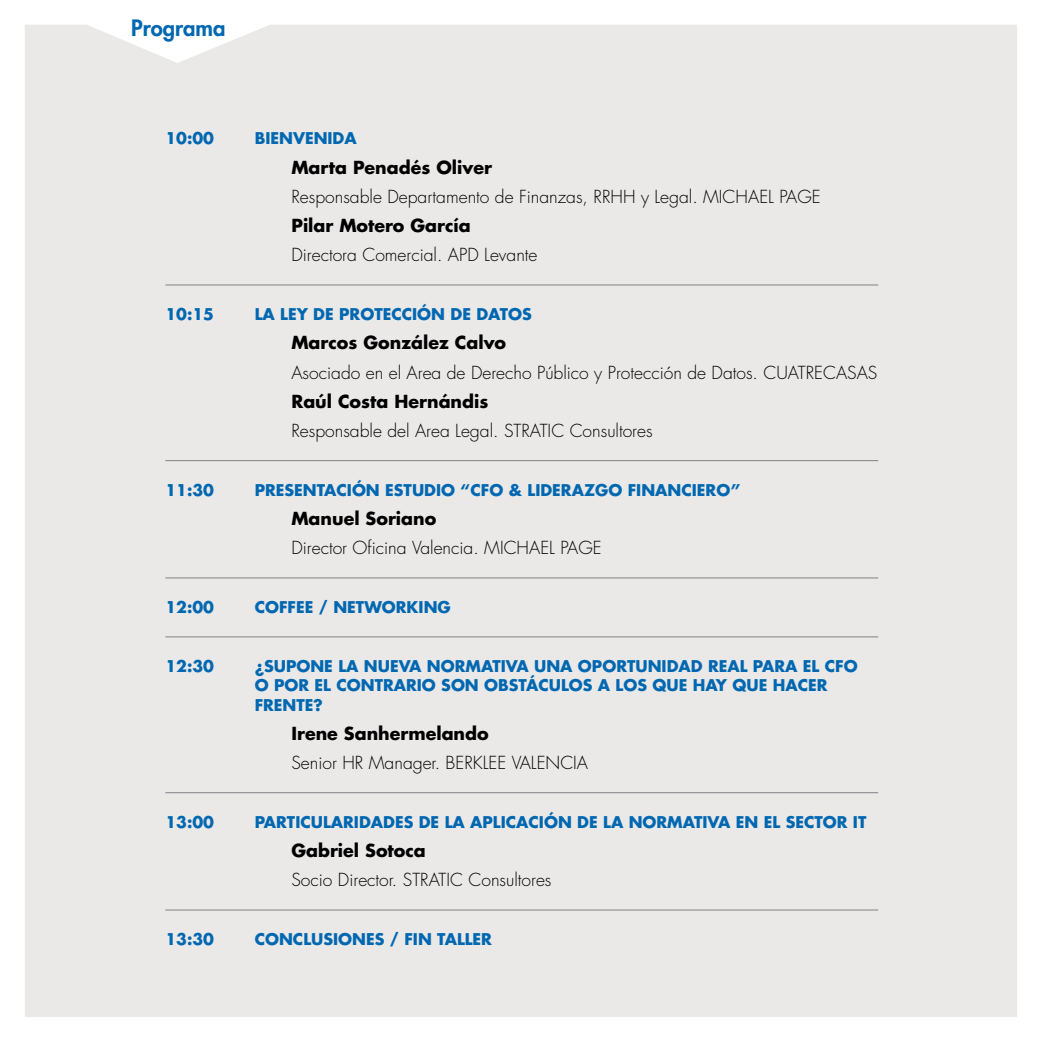
<style>
.page{position:relative;width:1042px;height:1042px;background:#fff}
.page>*{position:absolute;margin:0;border:0;box-sizing:border-box;transform-origin:0 0}
.t1{font:800 21.88px "Futura Std";color:#0067b1}
.t2{font:300 17.5px "Futura Std";color:#000}
.t3{font:700 17.5px "Futura Std";color:#000}
.t4{font:700 15.75px "Futura Std";color:#0067b1}
</style>
<div class="page">
<div style="left:25px;top:25px;width:992px;height:992px;background:#ebe9e8"></div>
<hr style="left:165px;top:284px;width:713px;height:1px;background:#808285">
<hr style="left:165px;top:460px;width:713px;height:1px;background:#808285">
<hr style="left:165px;top:577px;width:713px;height:1px;background:#808285">
<hr style="left:165px;top:636px;width:713px;height:1px;background:#808285">
<hr style="left:165px;top:792px;width:713px;height:1px;background:#808285">
<hr style="left:165px;top:909px;width:713px;height:1px;background:#808285">
<h1 class="t1" style="left:131px;top:14px;width:96px">Programa</h1>
<p class="t4" style="left:165px;top:128px;width:50px">10:00</p>
<p class="t4" style="left:255px;top:128px;width:62px">BIENVENIDA</p>
<p class="t3" style="left:291px;top:155px;width:202px">MARTA PENADÉS OLIVER</p>
<p class="t2" style="left:291px;top:186px;width:531px">Responsable Departamento de Finanzas, RRHH y Legal. MICHAEL PAGE</p>
<p class="t3" style="left:291px;top:214px;width:181px">PILAR MOTERO GARCÍA</p>
<p class="t2" style="left:291px;top:244px;width:248px">Directora Comercial. APD Levante</p>
<p class="t4" style="left:165px;top:304px;width:50px">10:15</p>
<p class="t4" style="left:255px;top:304px;width:106px">LA LEY DE PROTECCI</p>
<p class="t4" style="left:417px;top:304px;width:83px">ÓN DE DATOS</p>
<p class="t3" style="left:291px;top:331px;width:216px">MARCOS GONZÁLEZ CALVO</p>
<p class="t2" style="left:291px;top:361px;width:587px">Asociado en el Area de Derecho Público y Protección de Datos. CUATRECASAS</p>
<p class="t3" style="left:291px;top:389px;width:198px">RAÚL COSTA HERNÁNDIS</p>
<p class="t2" style="left:291px;top:420px;width:363px">Responsable del Area Legal. STRATIC Consultores</p>
<p class="t4" style="left:165px;top:479px;width:50px">11:30</p>
<p class="t4" style="left:255px;top:479px;width:21px">PRESENTACI</p>
<p class="t4" style="left:352px;top:479px;width:45px">ÓN ESTUDIO</p>
<p class="t4" style="left:460px;top:479px;width:281px">“CFO &amp; LIDERAZGO FINANCIERO”</p>
<p class="t3" style="left:291px;top:507px;width:146px">MANUEL SORIANO</p>
<p class="t2" style="left:291px;top:537px;width:312px">Director Oficina Valencia. MICHAEL PAGE</p>
<p class="t4" style="left:165px;top:597px;width:50px">12:00</p>
<p class="t4" style="left:255px;top:597px;width:21px">COFFEE</p>
<p class="t4" style="left:319px;top:597px;width:26px">/ NET</p>
<p class="t4" style="left:364px;top:597px;width:66px">WORKING</p>
<p class="t4" style="left:165px;top:656px;width:50px">12:30</p>
<p class="t4" style="left:255px;top:656px;width:32px">¿SUPONE</p>
<p class="t4" style="left:338px;top:656px;width:38px">LA NUE</p>
<p class="t4" style="left:399px;top:656px;width:41px">VA NORMATI</p>
<p class="t4" style="left:506px;top:656px;width:42px">VA UNA</p>
<p class="t4" style="left:578px;top:656px;width:13px">OPORTUNIDAD</p>
<p class="t4" style="left:708px;top:656px;width:11px">REAL</p>
<p class="t4" style="left:753px;top:656px;width:12px">PARA</p>
<p class="t4" style="left:803px;top:656px;width:56px">EL CFO</p>
<p class="t4" style="left:255px;top:675px;width:32px">O POR</p>
<p class="t4" style="left:315px;top:675px;width:34px">EL CONTRARIO</p>
<p class="t4" style="left:441px;top:675px;width:14px">SON</p>
<p class="t4" style="left:484px;top:675px;width:12px">OBST</p>
<p class="t4" style="left:526px;top:675px;width:24px">ÁCULOS</p>
<p class="t4" style="left:598px;top:675px;width:29px">A LOS</p>
<p class="t4" style="left:652px;top:675px;width:53px">QUE HAY</p>
<p class="t4" style="left:732px;top:675px;width:53px">QUE HACER</p>
<p class="t4" style="left:255px;top:694px;width:11px">FRENTE</p>
<p class="t4" style="left:313px;top:694px;width:11px">?</p>
<p class="t3" style="left:291px;top:721px;width:199px">IRENE SANHERMELANDO</p>
<p class="t2" style="left:291px;top:752px;width:298px">Senior HR Manager. BERKLEE VALENCIA</p>
<p class="t4" style="left:165px;top:811px;width:50px">13:00</p>
<p class="t4" style="left:255px;top:811px;width:21px">PARTICULARIDADES</p>
<p class="t4" style="left:419px;top:811px;width:62px">DELAAPLICACI</p>
<p class="t4" style="left:544px;top:811px;width:97px">ÓNDE LA NORMATI</p>
<p class="t4" style="left:707px;top:811px;width:90px">VAEN EL SECTOR</p>
<p class="t4" style="left:853px;top:811px;width:15px">IT</p>
<p class="t3" style="left:291px;top:839px;width:136px">GABRIEL SOTOCA</p>
<p class="t2" style="left:291px;top:869px;width:261px">Socio Director. STRATIC Consultores</p>
<p class="t4" style="left:165px;top:929px;width:50px">13:30</p>
<p class="t4" style="left:255px;top:929px;width:23px">CONCLUSIONES</p>
<p class="t4" style="left:390px;top:929px;width:66px">/ FIN TALLER</p>
</div>
